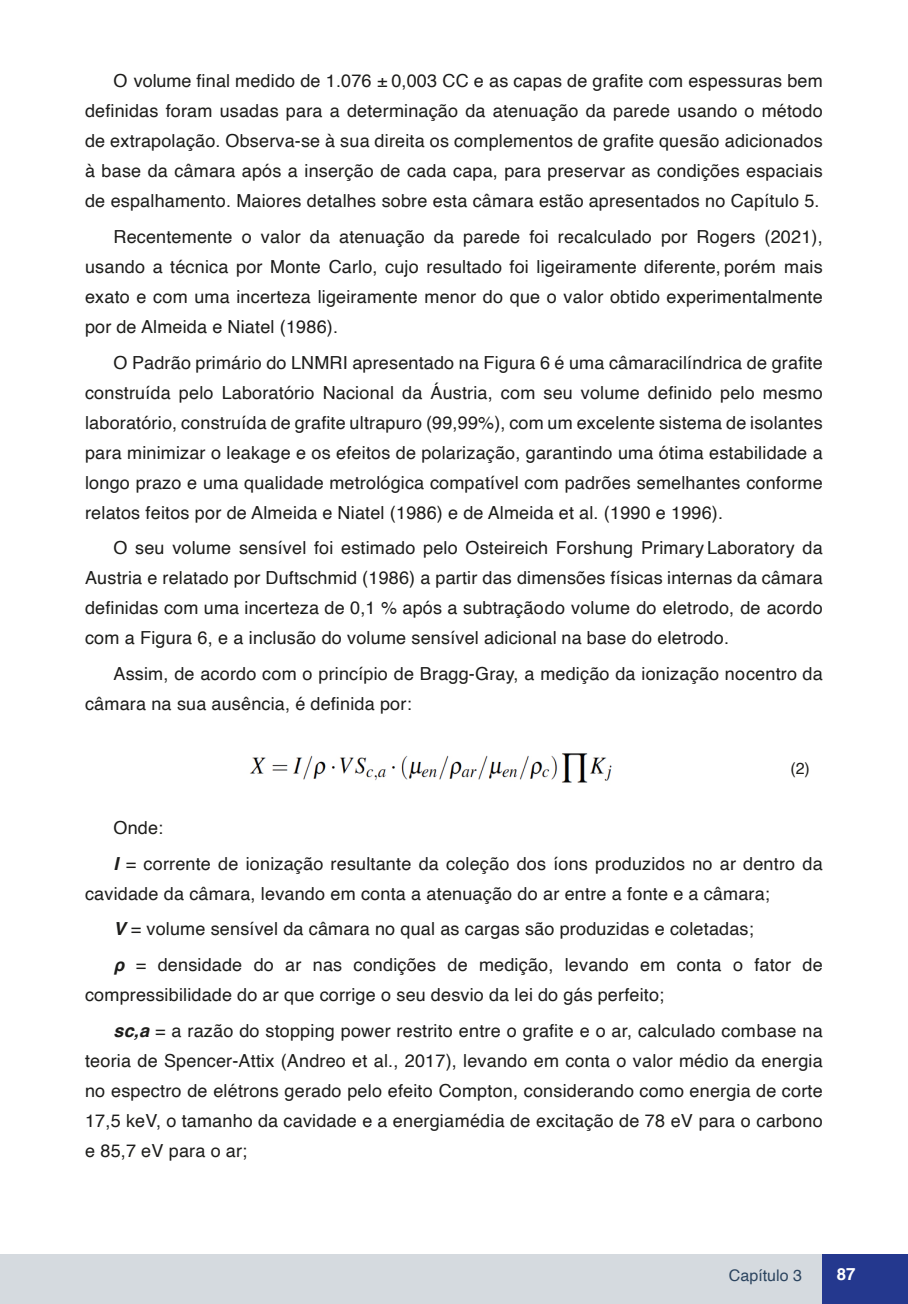
<style>
.page{position:relative;width:908px;height:1304px;background:#fff}
.page>*{position:absolute;margin:0;border:0;box-sizing:border-box;transform-origin:0 0}
.t1{font:18px/30px "Helvetica";letter-spacing:.01em;color:#1d1d1b;text-align:justify}
.t2{font:700 16.8px "Helvetica";color:#fff}
.t3{font:16px "Helvetica";color:#2b445f}
.t4{font:16px "Helvetica";color:#1d1d1b}
.s1{font-weight:700;font-style:italic}
</style>
<div class="page">
<div style="left:0;top:1254px;width:907px;height:50px;background:#d5dadf"></div>
<div style="left:822px;top:1254px;width:85px;height:50px;background:#24388e"></div>
<img style="left:249px;top:753px;width:363px;height:30px">
<p class="t1" style="left:85px;top:66px;width:738px;text-indent:28px">O volume final medido de 1.076 ± 0,003 CC e as capas de grafite com espessuras bem definidas foram usadas para a determinação da atenuação da parede usando o método de extrapolação. Observa-se à sua direita os complementos de grafite que são adicionados à base da câmara após a inserção de cada capa, para preservar as condições espaciais de espalhamento. Maiores detalhes sobre esta câmara estão apresentados no Capítulo 5.</p>
<p class="t1" style="left:85px;top:222px;width:738px;text-indent:28px">Recentemente o valor da atenuação da parede foi recalculado por Rogers (2021), usando a técnica por Monte Carlo, cujo resultado foi ligeiramente diferente, porém mais exato e com uma incerteza ligeiramente menor do que o valor obtido experimentalmente por de Almeida e Niatel (1986).</p>
<p class="t1" style="left:85px;top:348px;width:738px;text-indent:28px">O Padrão primário do LNMRI apresentado na Figura 6 é uma câmara cilíndrica de grafite construída pelo Laboratório Nacional da Áustria, com seu volume definido pelo mesmo laboratório, construída de grafite ultrapuro (99,99%), com um excelente sistema de isolantes para minimizar o leakage e os efeitos de polarização, garantindo uma ótima estabilidade a longo prazo e uma qualidade metrológica compatível com padrões semelhantes conforme relatos feitos por de Almeida e Niatel (1986) e de Almeida et al. (1990 e 1996).</p>
<p class="t1" style="left:85px;top:534px;width:738px;text-indent:28px">O seu volume sensível foi estimado pelo Osteireich Forshung Primary Laboratory da Austria e relatado por Duftschmid (1986) a partir das dimensões físicas internas da câmara definidas com uma incerteza de 0,1 % após a subtração do volume do eletrodo, de acordo com a Figura 6, e a inclusão do volume sensível adicional na base do eletrodo.</p>
<p class="t1" style="left:85px;top:659px;width:738px;text-indent:28px">Assim, de acordo com o princípio de Bragg-Gray, a medição da ionização no centro da câmara na sua ausência, é definida por:</p>
<p class="t4" style="left:790px;top:756px;width:21px">(2)</p>
<p class="t1" style="left:113px;top:810px;width:710px;line-height:35.6px">Onde:<br><span class="s1">I</span> = corrente de ionização resultante da coleção dos íons produzidos no ar dentro da</p>
<p class="t1" style="left:113px;top:876px;width:710px;line-height:35.6px;text-align:left;text-indent:-28px">cavidade da câmara, levando em conta a atenuação do ar entre a fonte e a câmara;<br><span class="s1">V</span> = volume sensível da câmara no qual as cargas são produzidas e coletadas;<br><span class="s1">ρ</span> = densidade do ar nas condições de medição, levando em conta o fator de</p>
<p class="t1" style="left:113px;top:977px;width:710px;line-height:35.6px;text-indent:-28px">compressibilidade do ar que corrige o seu desvio da lei do gás perfeito;<br><span class="s1">sc,a</span> = a razão do stopping power restrito entre o grafite e o ar, calculado com base na</p>
<p class="t1" style="left:85px;top:1046px;width:738px">teoria de Spencer-Attix (Andreo et al., 2017), levando em conta o valor médio da energia no espectro de elétrons gerado pelo efeito Compton, considerando como energia de corte 17,5 keV, o tamanho da cavidade e a energia média de excitação de 78 eV para o carbono e 85,7 eV para o ar;</p>
<p class="t3" style="left:728px;top:1263px;width:74px">Capítulo 3</p>
<p class="t2" style="left:836px;top:1264px;width:20px">87</p>
</div>
